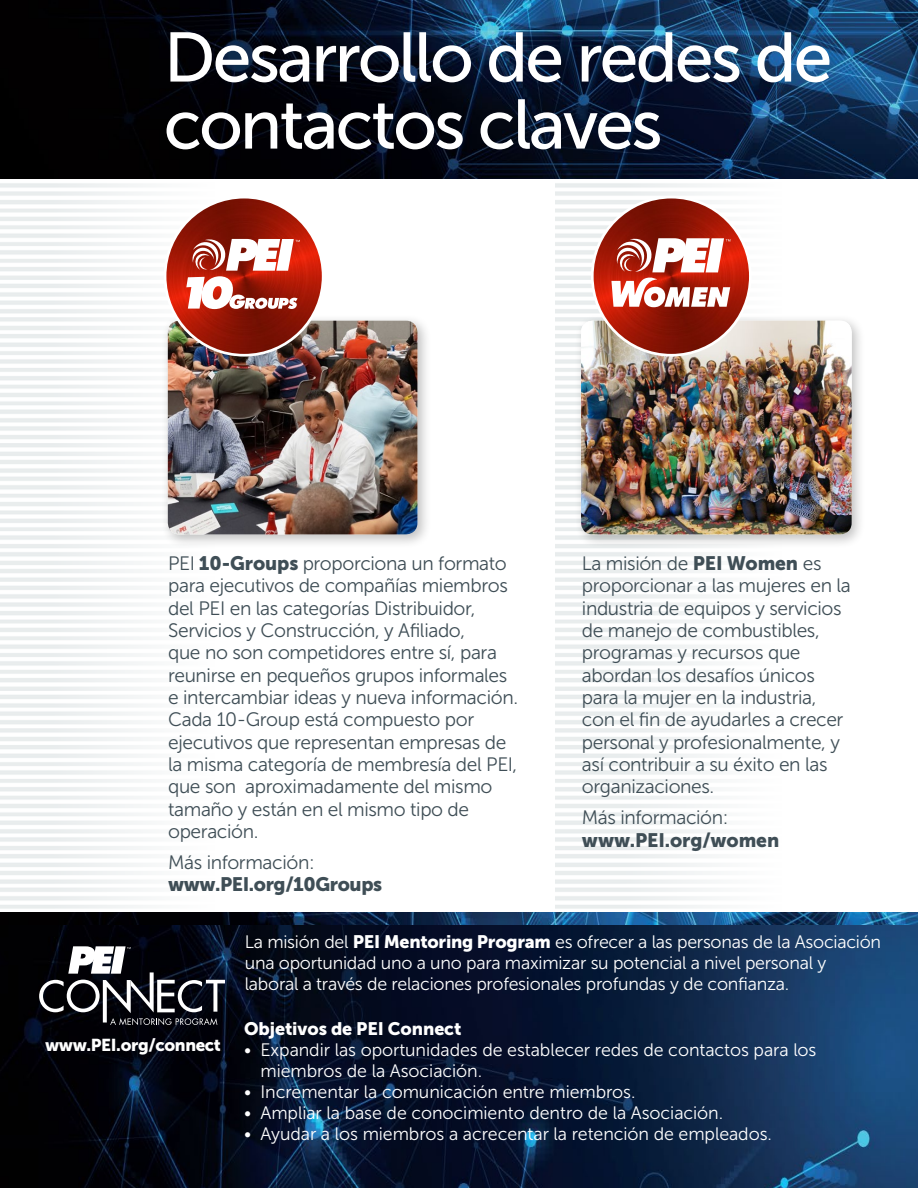
<style>
.page{position:relative;width:918px;height:1188px;background:#fff}
.page>*{position:absolute;margin:0;border:0;box-sizing:border-box;transform-origin:0 0}
.t1{font:69.9px/67.1px "Museo Sans 500";letter-spacing:-.04em;color:#fff}
.t2{font:19.35px/22.4px "Museo Sans 300";letter-spacing:-.02em;color:#3f4e56}
.t3{font:19.35px "Museo Sans 900";letter-spacing:-.02em;color:#3f4e56}
.t4{font:18px/21px "Museo Sans 300";letter-spacing:-.005em;color:#fff}
.t5{font:18px "Museo Sans 900";letter-spacing:-.005em;color:#fff}
.t6{font:17.1px "Museo Sans 900";letter-spacing:-.02em;color:#fff}
.s1{font-family:"Museo Sans 900"}
</style>
<div class="page">
<img style="left:0;top:183px;width:555px;height:730px">
<img style="left:555px;top:183px;width:363px;height:730px">
<img style="left:0;top:0;width:918px;height:179px">
<div style="left:161px;top:314px;width:271px;height:235px;background:#000;opacity:.25"></div>
<img style="left:168px;top:321px;width:249px;height:213px">
<div style="left:574px;top:314px;width:292px;height:235px;background:#000;opacity:.25"></div>
<img style="left:581px;top:321px;width:271px;height:213px">
<img style="left:165px;top:197px;width:158px;height:158px;border-radius:79px">
<div style="left:164px;top:196px;width:161px;height:161px;border:3px solid #fff;border-radius:50%"></div>
<svg style="left:186px;top:238px;width:114px;height:71px"></svg>
<img style="left:592px;top:197px;width:158px;height:158px;border-radius:79px">
<div style="left:591px;top:196px;width:161px;height:161px;border:3px solid #fff;border-radius:50%"></div>
<svg style="left:611px;top:238px;width:120px;height:69px"></svg>
<img style="left:0;top:913px;width:918px;height:12px">
<img style="left:0;top:925px;width:918px;height:263px">
<svg style="left:39px;top:946px;width:186px;height:79px"></svg>
<h1 class="t1" style="left:164px;top:24px;width:670px">Desarrollo de redes de contactos claves</h1>
<p class="t2" style="left:168px;top:552px;width:351px">PEI <span class="s1">10-Groups</span> proporciona un formato para ejecutivos de compañías miembros del PEI en las categorías Distribuidor, Servicios y Construcción, y Afiliado,<br>que no son competidores entre sí, para reunirse en pequeños grupos informales e intercambiar ideas y nueva información.<br>Cada 10-Group está compuesto por ejecutivos que representan empresas de la misma categoría de membresía del PEI, que son aproximadamente del mismo tamaño y están en el mismo tipo de operación.</p>
<p class="t2" style="left:168px;top:851px;width:148px">Más información:</p>
<p class="t3" style="left:168px;top:874px;width:216px">www.PEI.org/10Groups</p>
<p class="t4" style="left:245px;top:931px;width:638px">La misión del <span class="s1">PEI Mentoring Program</span> es ofrecer a las personas de la Asociación una oportunidad uno a uno para maximizar su potencial a nivel personal y laboral a través de relaciones profesionales profundas y de confianza.</p>
<p class="t2" style="left:582px;top:552px;width:270px">La misión de <span class="s1">PEI Women</span> es proporcionar a las mujeres en la industria de equipos y servicios de manejo de combustibles, programas y recursos que abordan los desafíos únicos para la mujer en la industria, con el fin de ayudarles a crecer personal y profesionalmente, y así contribuir a su éxito en las organizaciones.</p>
<p class="t2" style="left:582px;top:807px;width:148px">Más información:</p>
<p class="t3" style="left:582px;top:829px;width:199px">www.PEI.org/women</p>
<p class="t6" style="left:45px;top:1036px;width:177px">www.PEI.org/connect</p>
<p class="t5" style="left:244px;top:1019px;width:219px">Objetivos de PEI Connect</p>
<p class="t4" style="left:261px;top:1040px;width:558px;text-indent:-16px">• Expandir las oportunidades de establecer redes de contactos para los miembros de la Asociación.</p>
<p class="t4" style="left:244px;top:1082px;width:393px">• Incrementar la comunicación entre miembros.</p>
<p class="t4" style="left:244px;top:1103px;width:481px">• Ampliar la base de conocimiento dentro de la Asociación.</p>
<p class="t4" style="left:244px;top:1124px;width:529px">• Ayudar a los miembros a acrecentar la retención de empleados.</p>
</div>
